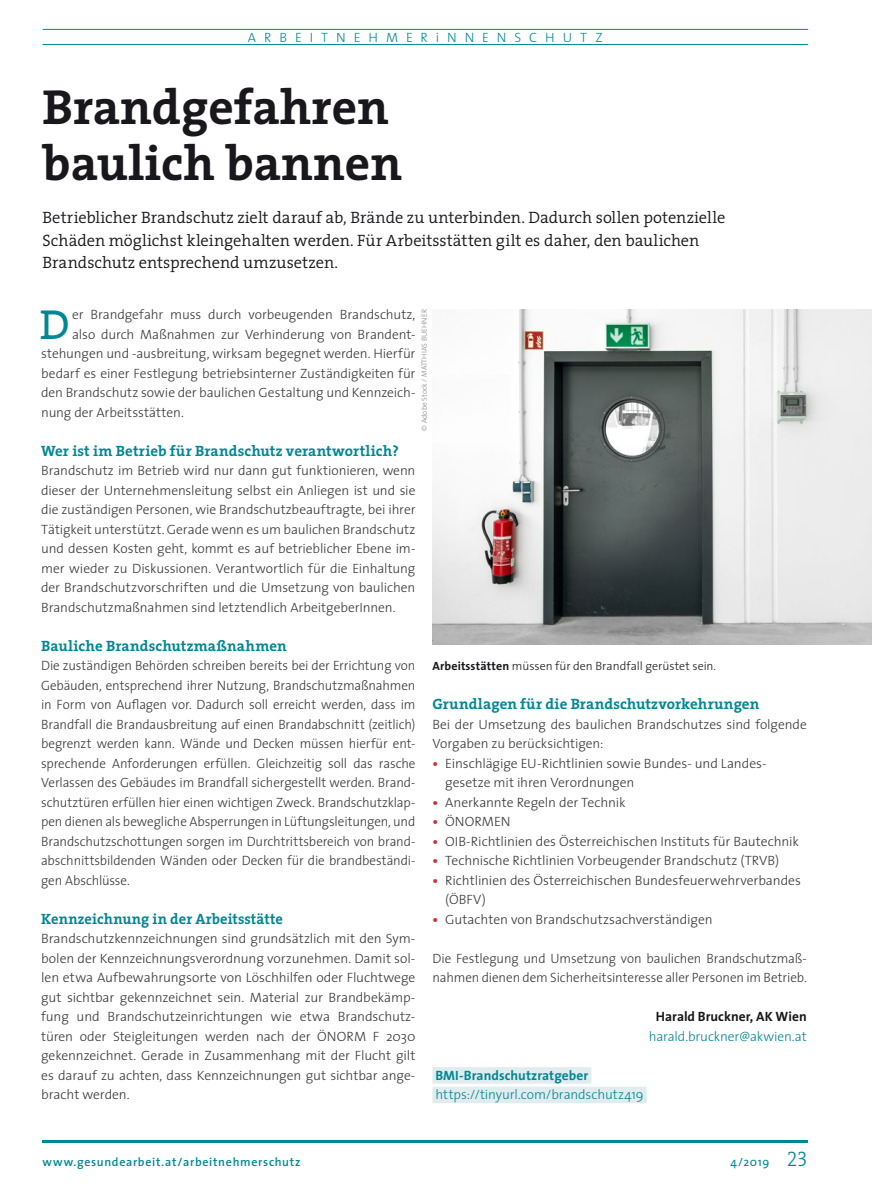
<style>
.page{position:relative;width:872px;height:1191px;background:#fff}
.page>*{position:absolute;margin:0;border:0;box-sizing:border-box;transform-origin:0 0}
.t1{font:700 49.5px/55.5px "The Serif";color:#1a171c}
.t2{font:42.45px "The Serif";color:#008795}
.t3{font:300 16.5px/22.5px "The Serif";color:#1a171c}
.t4{font:700 15px "The Serif";letter-spacing:.005em;color:#008795}
.t5{font:300 13.5px/19.5px "The Sans";letter-spacing:-.005em;color:#38373a}
.t6{font:300 13.5px "The Sans";color:#008795}
.t7{font:300 13.5px "The Sans";letter-spacing:.59em;color:#008795}
.t8{font:700 13.5px "The Sans";letter-spacing:.005em;color:#008795}
.t9{font:700 13.5px "The Sans";color:#1a171c}
.t10{font:300 12px "The Sans";color:#1a171c}
.t11{font:600 12px "The Sans";letter-spacing:.06em;color:#008795}
.t12{font:12px "The Sans";color:#008795}
.t13{font:300 7.5px "The Sans";color:#888785}
.s1{font-weight:700}
.s2{font-weight:700;color:#c73642}
.s3{font-family:"The Serif Light Caps";font-size:21px}
</style>
<div class="page">
<hr style="left:43px;top:1140px;width:765px;height:2px;background:#008795">
<hr style="left:43px;top:29px;width:765px;height:1px;background:#008795">
<hr style="left:43px;top:44px;width:765px;height:1px;background:#008795">
<div style="left:432px;top:1067px;width:159px;height:16px;background:#e0ecee"></div>
<div style="left:432px;top:1086px;width:214px;height:17px;background:#e0ecee"></div>
<img style="left:432px;top:309px;width:440px;height:335px">
<p class="t7" style="left:248px;top:26px;width:356px">ARBEITNEHMERiNNENSCHUTZ</p>
<h1 class="t1" style="left:43px;top:78px;width:361px">Brandgefahren baulich bannen</h1>
<p class="t3" style="left:43px;top:206px;width:684px">Betrieblicher Brandschutz zielt darauf ab, Brände zu unterbinden. Dadurch sollen potenzielle<br>Schäden möglichst kleingehalten werden. Für Arbeitsstätten gilt es daher, den baulichen<br>Brandschutz entsprechend umzusetzen.</p>
<h2 class="t2" style="left:40px;top:289px;width:32px">D</h2>
<p class="t5" style="left:72px;top:304px;width:345px">er Brandgefahr muss durch vorbeugenden Brandschutz,</p>
<p class="t13" style="left:418px;top:430px;width:123px;rotate:-90deg">© Adobe Stock / MATTHIAS BUEHNER</p>
<p class="t5" style="left:72px;top:324px;width:345px">also durch Maßnahmen zur Verhinderung von Brandent-</p>
<p class="t5" style="left:41px;top:343px;width:376px">stehungen und -ausbreitung, wirksam begegnet werden. Hierfür</p>
<p class="t5" style="left:41px;top:363px;width:376px">bedarf es einer Festlegung betriebsinterner Zuständigkeiten für</p>
<p class="t5" style="left:41px;top:382px;width:376px">den Brandschutz sowie der baulichen Gestaltung und Kennzeich-</p>
<p class="t5" style="left:41px;top:402px;width:144px">nung der Arbeitsstätten.</p>
<p class="t4" style="left:41px;top:438px;width:359px">Wer ist im Betrieb für Brandschutz verantwortlich?</p>
<p class="t5" style="left:41px;top:460px;width:376px;text-align:justify">Brandschutz im Betrieb wird nur dann gut funktionieren, wenn dieser der Unternehmensleitung selbst ein Anliegen ist und sie die zuständigen Personen, wie Brandschutzbeauftragte, bei ihrer Tätigkeit unterstützt. Gerade wenn es um baulichen Brandschutz und dessen Kosten geht, kommt es auf betrieblicher Ebene im&shy;mer wieder zu Diskussionen. Verantwortlich für die Einhaltung der Brandschutzvorschriften und die Umsetzung von baulichen Brandschutzmaßnahmen sind letztendlich ArbeitgeberInnen.</p>
<p class="t4" style="left:41px;top:633px;width:247px">Bauliche Brandschutzmaßnahmen</p>
<p class="t5" style="left:41px;top:655px;width:376px;text-align:justify">Die zuständigen Behörden schreiben bereits bei der Errichtung von Gebäuden, entsprechend ihrer Nutzung, Brandschutzmaßnahmen in Form von Auflagen vor. Dadurch soll erreicht werden, dass im Brandfall die Brandausbreitung auf einen Brandabschnitt (zeitlich) begrenzt werden kann. Wände und Decken müssen hierfür ent&shy;sprechende Anforderungen erfüllen. Gleichzeitig soll das rasche Verlassen des Gebäudes im Brandfall sichergestellt werden. Brand&shy;schutztüren erfüllen hier einen wichtigen Zweck. Brandschutzklap&shy;pen dienen als bewegliche Absperrungen in Lüftungsleitungen, und Brandschutzschottungen sorgen im Durchtrittsbereich von brand&shy;abschnittsbildenden Wänden oder Decken für die brandbeständi&shy;gen Abschlüsse.</p>
<p class="t4" style="left:41px;top:906px;width:243px">Kennzeichnung in der Arbeitsstätte</p>
<p class="t5" style="left:41px;top:928px;width:376px;text-align:justify">Brandschutzkennzeichnungen sind grundsätzlich mit den Sym&shy;bolen der Kennzeichnungsverordnung vorzunehmen. Damit sol&shy;len etwa Aufbewahrungsorte von Löschhilfen oder Fluchtwege gut sichtbar gekennzeichnet sein. Material zur Brandbekämp&shy;fung und Brandschutzeinrichtungen wie etwa Brandschutz&shy;türen oder Steigleitungen werden nach der ÖNORM F 2030 gekennzeichnet. Gerade in Zusammenhang mit der Flucht gilt es darauf zu achten, dass Kennzeichnungen gut sichtbar ange&shy;bracht werden.</p>
<p class="t10" style="left:432px;top:656px;width:285px"><span class="s1">Arbeitsstätten</span> müssen für den Brandfall gerüstet sein.</p>
<p class="t4" style="left:432px;top:691px;width:328px">Grundlagen für die Brandschutzvorkehrungen</p>
<p class="t5" style="left:432px;top:714px;width:376px">Bei der Umsetzung des baulichen Brandschutzes sind folgende<br>Vorgaben zu berücksichtigen:</p>
<p class="t5" style="left:445px;top:753px;width:323px;text-indent:-13px"><span class="s2">•</span> Einschlägige EU-Richtlinien sowie Bundes- und Landes&shy;gesetze mit ihren Verordnungen</p>
<p class="t5" style="left:432px;top:792px;width:195px"><span class="s2">•</span> Anerkannte Regeln der Technik</p>
<p class="t5" style="left:432px;top:811px;width:80px"><span class="s2">•</span> ÖNORMEN</p>
<p class="t5" style="left:432px;top:831px;width:368px"><span class="s2">•</span> OIB-Richtlinien des Österreichischen Instituts für Bautechnik</p>
<p class="t5" style="left:432px;top:850px;width:348px"><span class="s2">•</span> Technische Richtlinien Vorbeugender Brandschutz (TRVB)</p>
<p class="t5" style="left:445px;top:870px;width:357px;text-indent:-13px"><span class="s2">•</span> Richtlinien des Österreichischen Bundesfeuerwehrverbandes (ÖBFV)</p>
<p class="t5" style="left:432px;top:909px;width:282px"><span class="s2">•</span> Gutachten von Brandschutzsachverständigen</p>
<p class="t5" style="left:432px;top:948px;width:376px">Die Festlegung und Umsetzung von baulichen Brandschutzmaß&shy;nahmen dienen dem Sicherheitsinteresse aller Personen im Betrieb.</p>
<p class="t9" style="left:656px;top:1005px;width:152px">Harald Bruckner, AK Wien</p>
<p class="t6" style="left:649px;top:1025px;width:159px">harald.bruckner@akwien.at</p>
<p class="t8" style="left:435px;top:1064px;width:154px">BMI-Brandschutzratgeber</p>
<p class="t6" style="left:435px;top:1083px;width:210px">https://tinyurl.com/brandschutz419</p>
<p class="t11" style="left:43px;top:1151px;width:259px">www.gesundearbeit.at/arbeitnehmerschutz</p>
<p class="t12" style="left:730px;top:1151px;width:79px">4/2019 <span class="s3">23</span></p>
</div>
